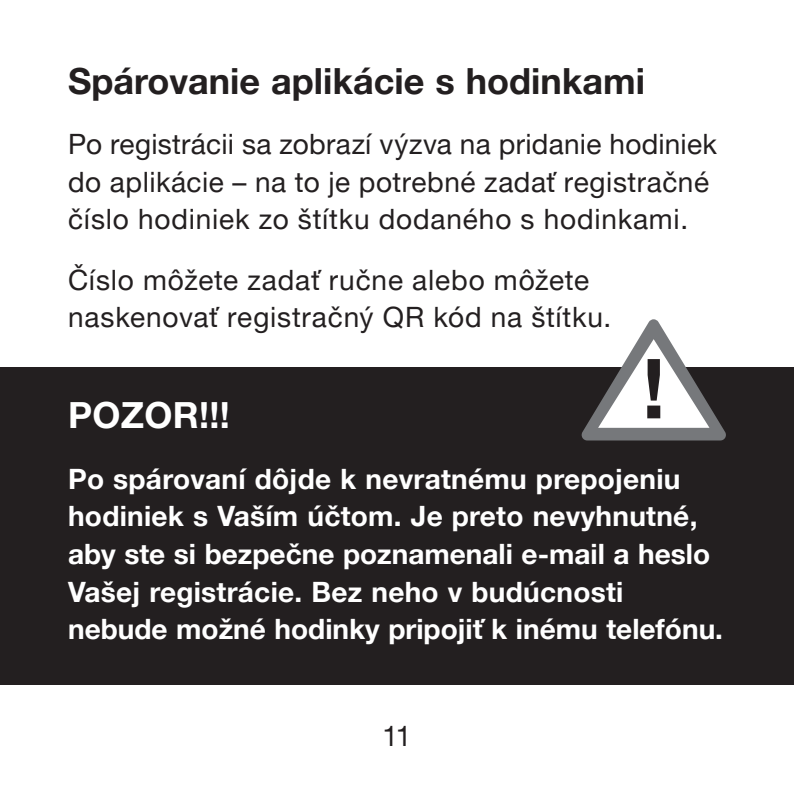
<style>
.page{position:relative;width:794px;height:794px;background:#fff}
.page>*{position:absolute;margin:0;border:0;box-sizing:border-box;transform-origin:0 0}
.t1{font:700 36px "Helvetica Neue LT Pro";color:#231f20}
.t2{font:700 36px "Helvetica Neue LT Pro";letter-spacing:.01em;color:#fff}
.t3{font:28px/37.6px "Helvetica Neue LT Pro";letter-spacing:.02em;color:#231f20}
.t4{font:700 28px/37.6px "Helvetica Neue LT Pro";letter-spacing:.01em;color:#fff}
</style>
<div class="page">
<div style="left:0;top:367px;width:794px;height:318px;background:#231f20"></div>
<svg style="left:581px;top:319px;width:145px;height:121px"></svg>
<p class="t1" style="left:68px;top:59px;width:578px">Spárovanie aplikácie s hodinkami</p>
<p class="t3" style="left:68px;top:125px;width:650px">Po registrácii sa zobrazí výzva na pridanie hodiniek do aplikácie – na to je potrebné zadať registračné číslo hodiniek zo štítku dodaného s hodinkami.</p>
<p class="t3" style="left:68px;top:260px;width:544px">Číslo môžete zadať ručne alebo môžete naskenovať registračný QR kód na štítku.</p>
<p class="t2" style="left:68px;top:393px;width:163px">POZOR!!!</p>
<p class="t4" style="left:68px;top:459px;width:656px">Po spárovaní dôjde k nevratnému prepojeniu hodiniek s Vaším účtom. Je preto nevyhnutné, aby ste si bezpečne poznamenali e-mail a heslo Vašej registrácie. Bez neho v budúcnosti nebude možné hodinky pripojiť k inému telefónu.</p>
<p class="t3" style="left:382px;top:716px;width:31px">11</p>
</div>
